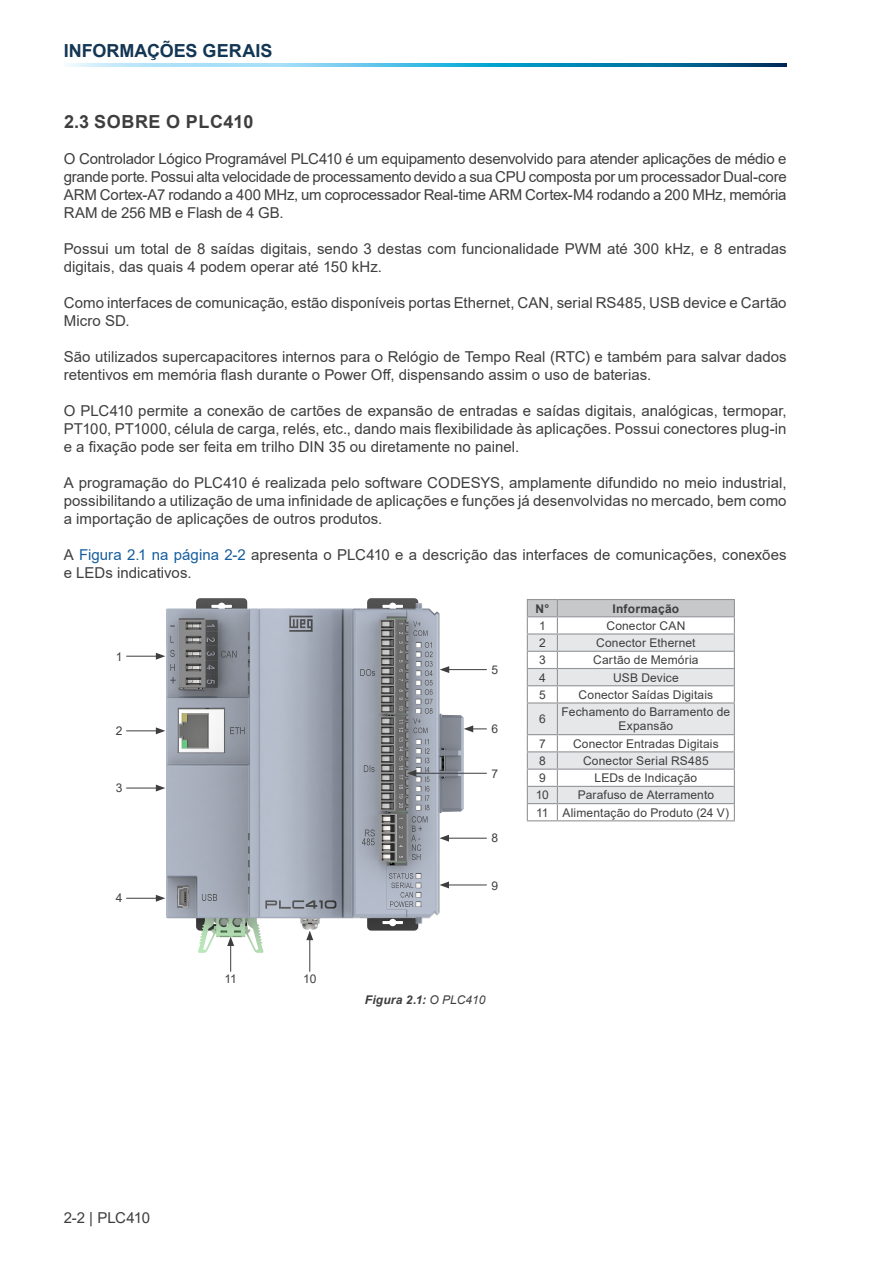
<style>
.page{position:relative;width:893px;height:1263px;background:#fff}
.page>*{position:absolute;margin:0;border:0;box-sizing:border-box;transform-origin:0 0}
.t1{font:700 18px "Arial";color:#133654}
.t2{font:700 18px "Arial";letter-spacing:.035em;color:#3e3e3f}
.Texto{font:15px/18px "Arial";color:#3e3e3f}
.Miolo_-_Centro{font:12px/14.4px "Arial";letter-spacing:.01em;color:#3e3e3f;text-align:center}
.t3{font:italic 700 12px "Arial";letter-spacing:.015em;color:#3e3e3f}
.Texto_Figuras_-_Cent{font:12px "Arial";color:#3e3e3f}
.Cabeçalho_-_Centro{font:700 12px "Arial";letter-spacing:.02em;color:#3e3e3f}
.s1{color:#175d9e}
.s2{font-weight:400}
</style>
<div class="page">
<svg style="left:67px;top:64px;width:720px;height:3px;background:#4faace"></svg>
<svg style="left:527px;top:599px;width:208px;height:221px"></svg>
<hr style="left:527px;top:633px;width:30px;height:2px;background:#939598">
<hr style="left:557px;top:633px;width:178px;height:2px;background:#939598">
<hr style="left:527px;top:651px;width:30px;height:1px;background:#939598">
<hr style="left:557px;top:651px;width:178px;height:1px;background:#939598">
<hr style="left:527px;top:668px;width:30px;height:1px;background:#939598">
<hr style="left:557px;top:668px;width:178px;height:1px;background:#939598">
<hr style="left:527px;top:685px;width:30px;height:1px;background:#939598">
<hr style="left:557px;top:685px;width:178px;height:1px;background:#939598">
<hr style="left:527px;top:702px;width:30px;height:1px;background:#939598">
<hr style="left:557px;top:702px;width:178px;height:1px;background:#939598">
<hr style="left:527px;top:734px;width:30px;height:1px;background:#939598">
<hr style="left:557px;top:734px;width:178px;height:1px;background:#939598">
<hr style="left:527px;top:751px;width:30px;height:1px;background:#939598">
<hr style="left:557px;top:751px;width:178px;height:1px;background:#939598">
<hr style="left:527px;top:768px;width:30px;height:2px;background:#939598">
<hr style="left:557px;top:768px;width:178px;height:2px;background:#939598">
<hr style="left:527px;top:786px;width:30px;height:1px;background:#939598">
<hr style="left:557px;top:786px;width:178px;height:1px;background:#939598">
<hr style="left:527px;top:803px;width:30px;height:1px;background:#939598">
<hr style="left:557px;top:803px;width:178px;height:1px;background:#939598">
<hr style="left:527px;top:820px;width:30px;height:1px;background:#939598">
<hr style="left:557px;top:820px;width:178px;height:1px;background:#939598">
<img style="left:167px;top:599px;width:297px;height:353px">
<hr style="left:126px;top:898px;width:32px;height:1px;background:#3e3e3f">
<svg style="left:156px;top:895px;width:9px;height:7px"></svg>
<hr style="left:126px;top:656px;width:32px;height:1px;background:#3e3e3f">
<svg style="left:156px;top:653px;width:9px;height:7px"></svg>
<hr style="left:126px;top:730px;width:32px;height:1px;background:#3e3e3f">
<svg style="left:156px;top:727px;width:9px;height:7px"></svg>
<hr style="left:126px;top:788px;width:32px;height:1px;background:#3e3e3f">
<svg style="left:156px;top:785px;width:9px;height:6px"></svg>
<hr style="left:414px;top:773px;width:73px;height:1px;background:#3e3e3f">
<svg style="left:407px;top:770px;width:9px;height:7px"></svg>
<hr style="left:309px;top:938px;width:1px;height:34px;background:#3e3e3f">
<svg style="left:306px;top:931px;width:7px;height:9px"></svg>
<svg style="left:227px;top:936px;width:7px;height:36px"></svg>
<hr style="left:447px;top:669px;width:40px;height:1px;background:#3e3e3f">
<svg style="left:440px;top:666px;width:9px;height:7px"></svg>
<hr style="left:447px;top:838px;width:40px;height:1px;background:#3e3e3f">
<svg style="left:439px;top:835px;width:10px;height:7px"></svg>
<hr style="left:447px;top:884px;width:40px;height:1px;background:#3e3e3f">
<svg style="left:439px;top:881px;width:10px;height:7px"></svg>
<svg style="left:464px;top:725px;width:23px;height:7px"></svg>
<p class="t1" style="left:64px;top:38px;width:210px">INFORMAÇÕES GERAIS</p>
<p class="t2" style="left:64px;top:109px;width:191px">2.3 SOBRE O PLC410</p>
<p class="Texto" style="left:64px;top:150px;width:724px;text-align:justify">O Controlador Lógico Programável PLC410 é um equipamento desenvolvido para atender aplicações de médio e grande porte. Possui alta velocidade de processamento devido a sua CPU composta por um processador Dual-core ARM Cortex-A7 rodando a 400 MHz, um coprocessador Real-time ARM Cortex-M4 rodando a 200 MHz, memória RAM de 256 MB e Flash de 4 GB.</p>
<p class="Texto" style="left:64px;top:240px;width:724px">Possui um total de 8 saídas digitais, sendo 3 destas com funcionalidade PWM até 300 kHz, e 8 entradas digitais, das quais 4 podem operar até 150 kHz.</p>
<p class="Texto" style="left:64px;top:294px;width:724px">Como interfaces de comunicação, estão disponíveis portas Ethernet, CAN, serial RS485, USB device e Cartão<br>Micro SD.</p>
<p class="Texto" style="left:64px;top:348px;width:724px">São utilizados supercapacitores internos para o Relógio de Tempo Real (RTC) e também para salvar dados retentivos em memória flash durante o Power Off, dispensando assim o uso de baterias.</p>
<p class="Texto" style="left:64px;top:402px;width:724px;text-align:justify">O PLC410 permite a conexão de cartões de expansão de entradas e saídas digitais, analógicas, termopar, PT100, PT1000, célula de carga, relés, etc., dando mais flexibilidade às aplicações. Possui conectores plug-in e a fixação pode ser feita em trilho DIN 35 ou diretamente no painel.</p>
<p class="Texto" style="left:64px;top:474px;width:724px;text-align:justify">A programação do PLC410 é realizada pelo software CODESYS, amplamente difundido no meio industrial, possibilitando a utilização de uma infinidade de aplicações e funções já desenvolvidas no mercado, bem como a importação de aplicações de outros produtos.</p>
<p class="Texto" style="left:64px;top:546px;width:724px">A <span class="s1">Figura 2.1 na página 2-2</span> apresenta o PLC410 e a descrição das interfaces de comunicações, conexões e LEDs indicativos.</p>
<p class="Cabeçalho_-_Centro" style="left:535px;top:600px;width:15px">N°</p>
<p class="Cabeçalho_-_Centro" style="left:613px;top:600px;width:68px">Informação</p>
<p class="Miolo_-_Centro" style="left:539px;top:618px;width:8px">1</p>
<p class="Miolo_-_Centro" style="left:606px;top:618px;width:80px">Conector CAN</p>
<p class="Miolo_-_Centro" style="left:539px;top:635px;width:8px">2</p>
<p class="Miolo_-_Centro" style="left:596px;top:635px;width:101px">Conector Ethernet</p>
<p class="Miolo_-_Centro" style="left:539px;top:653px;width:8px">3</p>
<p class="Miolo_-_Centro" style="left:593px;top:653px;width:107px">Cartão de Memória</p>
<p class="Miolo_-_Centro" style="left:539px;top:670px;width:8px">4</p>
<p class="Miolo_-_Centro" style="left:613px;top:670px;width:67px">USB Device</p>
<p class="Miolo_-_Centro" style="left:539px;top:687px;width:8px">5</p>
<p class="Miolo_-_Centro" style="left:579px;top:687px;width:136px">Conector Saídas Digitais</p>
<p class="Miolo_-_Centro" style="left:539px;top:712px;width:8px">6</p>
<p class="Miolo_-_Centro" style="left:562px;top:704px;width:170px">Fechamento do Barramento de<br>Expansão</p>
<p class="Miolo_-_Centro" style="left:539px;top:736px;width:8px">7</p>
<p class="Miolo_-_Centro" style="left:573px;top:736px;width:147px">Conector Entradas Digitais</p>
<p class="Miolo_-_Centro" style="left:539px;top:753px;width:8px">8</p>
<p class="Miolo_-_Centro" style="left:583px;top:753px;width:127px">Conector Serial RS485</p>
<p class="Miolo_-_Centro" style="left:539px;top:771px;width:8px">9</p>
<p class="Miolo_-_Centro" style="left:595px;top:771px;width:104px">LEDs de Indicação</p>
<p class="Miolo_-_Centro" style="left:536px;top:788px;width:15px">10</p>
<p class="Miolo_-_Centro" style="left:578px;top:788px;width:138px">Parafuso de Aterramento</p>
<p class="Miolo_-_Centro" style="left:536px;top:805px;width:14px">11</p>
<p class="Miolo_-_Centro" style="left:563px;top:805px;width:168px">Alimentação do Produto (24 V)</p>
<p class="Texto_Figuras_-_Cent" style="left:116px;top:648px;width:8px">1</p>
<p class="Texto_Figuras_-_Cent" style="left:491px;top:661px;width:8px">5</p>
<p class="Texto_Figuras_-_Cent" style="left:491px;top:721px;width:8px">6</p>
<p class="Texto_Figuras_-_Cent" style="left:491px;top:765px;width:8px">7</p>
<p class="Texto_Figuras_-_Cent" style="left:116px;top:723px;width:8px">2</p>
<p class="Texto_Figuras_-_Cent" style="left:116px;top:780px;width:8px">3</p>
<p class="Texto_Figuras_-_Cent" style="left:116px;top:890px;width:8px">4</p>
<p class="Texto_Figuras_-_Cent" style="left:224px;top:971px;width:14px">11</p>
<p class="Texto_Figuras_-_Cent" style="left:303px;top:971px;width:15px">10</p>
<p class="Texto_Figuras_-_Cent" style="left:491px;top:830px;width:8px">8</p>
<p class="Texto_Figuras_-_Cent" style="left:491px;top:877px;width:8px">9</p>
<p class="t3" style="left:365px;top:992px;width:122px">Figura 2.1: <span class="s2">O PLC410</span></p>
<p class="Texto" style="left:64px;top:1208px;width:88px">2-2 | PLC410</p>
</div>
